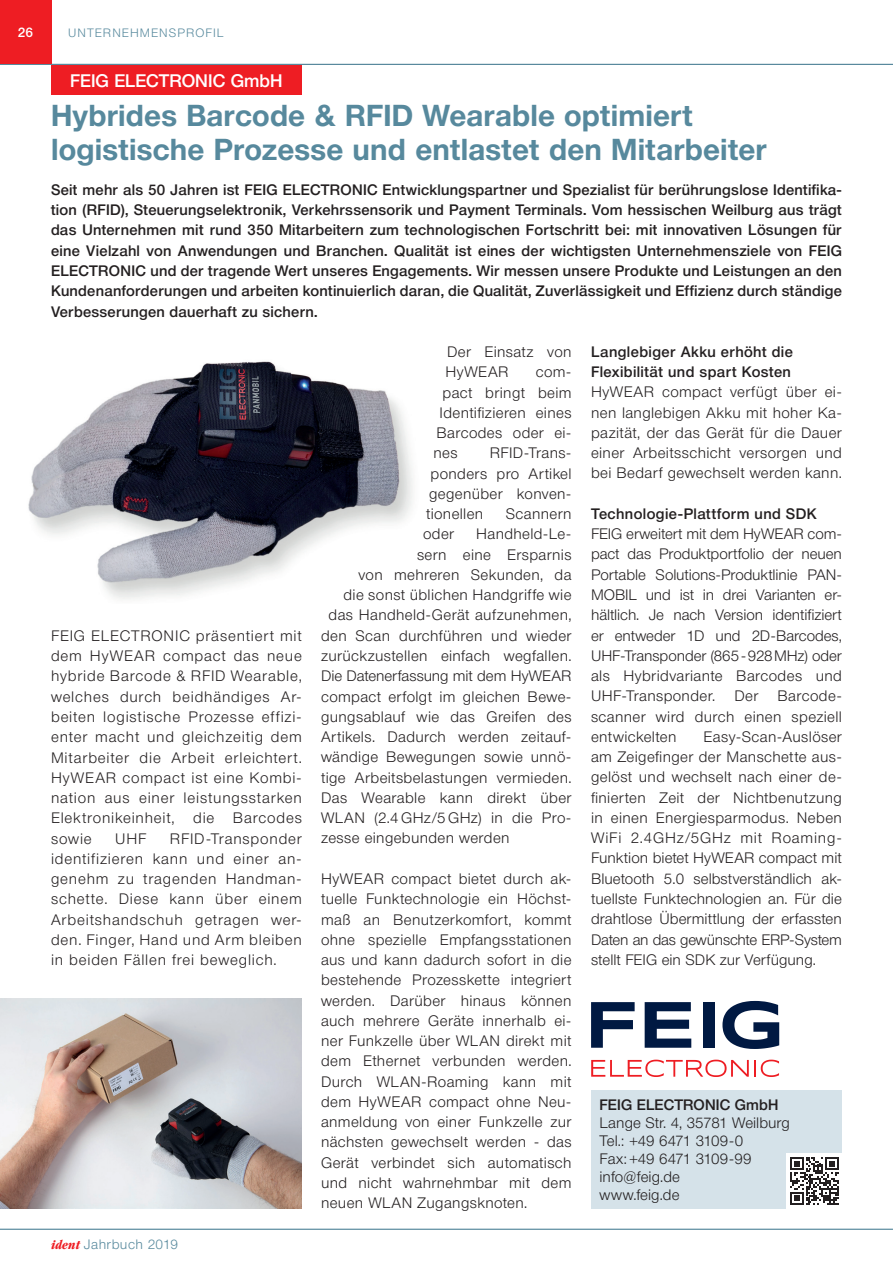
<style>
.page{position:relative;width:893px;height:1263px;background:#fff}
.page>*{position:absolute;margin:0;border:0;box-sizing:border-box;transform-origin:0 0}
.t1{font:700 30px/34.5px "Neue Helvetica BQ";letter-spacing:.005em;color:#57899d}
.t2{font:500 18px "Neue Helvetica BQ";letter-spacing:.005em;color:#fff}
.t3{font:300 15px/20.2px "Neue Helvetica BQ";letter-spacing:.025em;color:#231f20;text-align:justify}
.t4{font:500 15px/20.2px "Neue Helvetica BQ";letter-spacing:.02em;color:#231f20}
.t5{font:300 15px/18px "Neue Helvetica BQ";color:#231f20}
.t6{font:300 15px "Neue Helvetica BQ";letter-spacing:-.005em;color:#231f20}
.t7{font:300 13.5px "Neue Helvetica BQ";letter-spacing:.03em;color:#57899d}
.t8{font:500 13.5px "Neue Helvetica BQ";color:#fff}
.t9{font:300 12px "Neue Helvetica BQ";letter-spacing:.09em;color:#57899d}
.s1{font-family:"Garamond";font-weight:700;font-style:italic;font-stretch:condensed;color:#ee1d23}
</style>
<div class="page">
<hr style="left:0;top:1229px;width:893px;height:1px;background:#57899d">
<hr style="left:0;top:64px;width:893px;height:1px;background:#57899d">
<img style="left:28px;top:361px;width:385px;height:238px">
<div style="left:51px;top:65px;width:251px;height:30px;background:#ee1d23"></div>
<div style="left:591px;top:1090px;width:251px;height:118px;background:#d5e2e9"></div>
<img style="left:0;top:999px;width:302px;height:209px">
<div style="left:787px;top:1153px;width:55px;height:55px;background:#fff"></div>
<svg style="left:790px;top:1157px;width:48px;height:48px"></svg>
<svg style="left:591px;top:1002px;width:44px;height:46px"></svg>
<svg style="left:645px;top:1002px;width:46px;height:46px"></svg>
<div style="left:703px;top:1002px;width:11px;height:46px;background:#001942"></div>
<svg style="left:722px;top:1001px;width:57px;height:48px"></svg>
<svg style="left:591px;top:1060px;width:188px;height:17px"></svg>
<div style="left:0;top:0;width:51px;height:64px;background:#ee1d23"></div>
<p class="t8" style="left:18px;top:24px;width:17px">26</p>
<p class="t9" style="left:68px;top:25px;width:157px">UNTERNEHMENSPROFIL</p>
<p class="t2" style="left:70px;top:69px;width:214px">FEIG ELECTRONIC GmbH</p>
<h1 class="t1" style="left:51px;top:98px;width:717px">Hybrides Barcode &amp; RFID Wearable optimiert logistische Prozesse und entlastet den Mitarbeiter</h1>
<p class="t4" style="left:51px;top:179px;width:792px;text-align:justify">Seit mehr als 50 Jahren ist FEIG ELECTRONIC Entwicklungspartner und Spezialist für berührungslose Identifika&shy;tion (RFID), Steuerungselektronik, Verkehrssensorik und Payment Terminals. Vom hessischen Weilburg aus trägt das Unternehmen mit rund 350 Mitarbeitern zum technologischen Fortschritt bei: mit innovativen Lösungen für eine Vielzahl von Anwendungen und Branchen. Qualität ist eines der wichtigsten Unternehmensziele von FEIG ELECTRONIC und der tragende Wert unseres Engagements. Wir messen unsere Produkte und Leistungen an den Kundenanforderungen und arbeiten kontinuierlich daran, die Qualität, Zuverlässigkeit und Effizienz durch ständige Verbesserungen dauerhaft zu sichern.</p>
<p class="t3" style="left:51px;top:625px;width:252px">FEIG ELECTRONIC präsentiert mit dem HyWEAR compact das neue hybride Barcode &amp; RFID Wearable, welches durch beidhändiges Ar&shy;beiten logistische Prozesse effizi&shy;enter macht und gleichzeitig dem Mitarbeiter die Arbeit erleichtert.<br>HyWEAR compact ist eine Kombi&shy;nation aus einer leistungsstarken Elektronikeinheit, die Barcodes sowie</p>
<p class="t3" style="left:51px;top:828px;width:252px;text-indent:119px">RFID-Transponder identifizieren kann und einer an&shy;genehm zu tragenden Handman&shy;schette. Diese kann über einem Arbeitshandschuh getragen wer&shy;den. Finger, Hand und Arm bleiben in beiden Fällen frei beweglich.</p>
<p class="t3" style="left:115px;top:828px;width:33px">UHF</p>
<p class="t7" style="left:51px;top:1236px;width:129px"><span class="s1">ident</span> Jahrbuch 2019</p>
<p class="t3" style="left:446px;top:342px;width:127px">Der Einsatz von<br>HyWEAR</p>
<p class="t3" style="left:536px;top:362px;width:37px">com-</p>
<p class="t3" style="left:443px;top:382px;width:131px">pact bringt beim</p>
<p class="t3" style="left:440px;top:402px;width:133px">Identifizieren eines</p>
<p class="t3" style="left:437px;top:423px;width:137px">Barcodes oder ei-</p>
<p class="t3" style="left:434px;top:443px;width:26px">nes</p>
<p class="t3" style="left:490px;top:443px;width:83px">RFID-Trans-</p>
<p class="t3" style="left:431px;top:463px;width:143px">ponders pro Artikel</p>
<p class="t3" style="left:429px;top:483px;width:144px">gegenüber konven-</p>
<p class="t3" style="left:426px;top:504px;width:59px">tionellen</p>
<p class="t3" style="left:506px;top:504px;width:67px">Scannern</p>
<p class="t3" style="left:423px;top:524px;width:33px">oder</p>
<p class="t3" style="left:476px;top:524px;width:97px">Handheld-Le-</p>
<p class="t3" style="left:417px;top:544px;width:156px">sern eine Ersparnis</p>
<p class="t3" style="left:359px;top:564px;width:215px">von mehreren Sekunden, da</p>
<p class="t3" style="left:344px;top:585px;width:230px">die sonst üblichen Handgriffe wie</p>
<p class="t3" style="left:329px;top:605px;width:245px">das Handheld-Gerät aufzunehmen,</p>
<p class="t3" style="left:321px;top:625px;width:252px">den Scan durchführen und wieder</p>
<p class="t3" style="left:321px;top:645px;width:252px">zurückzustellen einfach wegfallen.</p>
<p class="t6" style="left:321px;top:667px;width:252px">Die Datenerfassung mit dem HyWEAR</p>
<p class="t3" style="left:321px;top:686px;width:252px">compact erfolgt im gleichen Bewe-</p>
<p class="t3" style="left:321px;top:706px;width:252px">gungsablauf wie das Greifen des</p>
<p class="t3" style="left:321px;top:727px;width:252px">Artikels. Dadurch werden zeitauf-</p>
<p class="t3" style="left:321px;top:747px;width:252px">wändige Bewegungen sowie unnö-</p>
<p class="t3" style="left:321px;top:767px;width:252px">tige Arbeitsbelastungen vermieden.</p>
<p class="t3" style="left:321px;top:787px;width:252px">Das Wearable kann direkt über</p>
<p class="t3" style="left:321px;top:808px;width:252px">WLAN (2.4 GHz/5 GHz) in die Pro-</p>
<p class="t3" style="left:321px;top:828px;width:190px">zesse eingebunden werden</p>
<p class="t3" style="left:321px;top:868px;width:252px">HyWEAR compact bietet durch ak&shy;tuelle Funktechnologie ein Höchst&shy;maß an Benutzerkomfort, kommt ohne spezielle Empfangsstationen aus und kann dadurch sofort in die bestehende Prozesskette integriert werden. Darüber hinaus können auch mehrere Geräte innerhalb ei&shy;ner Funkzelle über WLAN direkt mit dem Ethernet verbunden werden.<br>Durch WLAN-Roaming kann mit dem HyWEAR compact ohne Neu&shy;anmeldung von einer Funkzelle zur nächsten gewechselt werden - das Gerät verbindet sich automatisch und nicht wahrnehmbar mit dem neuen WLAN Zugangsknoten.</p>
<p class="t4" style="left:591px;top:341px;width:203px">Langlebiger Akku erhöht die<br>Flexibilität und spart Kosten</p>
<p class="t3" style="left:591px;top:382px;width:252px">HyWEAR compact verfügt über ei&shy;nen langlebigen Akku mit hoher Ka&shy;pazität, der das Gerät für die Dauer einer Arbeitsschicht versorgen und bei Bedarf gewechselt werden kann.</p>
<p class="t4" style="left:591px;top:503px;width:227px">Technologie-Plattform und SDK</p>
<p class="t3" style="left:591px;top:524px;width:252px">FEIG erweitert mit dem HyWEAR com&shy;pact das Produktportfolio der neuen Portable Solutions-Produktlinie PAN-MOBIL und ist in drei Varianten er&shy;hältlich. Je nach Version identifiziert er entweder 1D und 2D-Barcodes, UHF-Transponder (865-928MHz) oder als Hybridvariante Barcodes und UHF-Transponder.</p>
<p class="t3" style="left:591px;top:686px;width:252px;text-indent:187px">Barcode&shy;scanner wird durch einen speziell entwickelten</p>
<p class="t3" style="left:734px;top:686px;width:25px">Der</p>
<p class="t3" style="left:591px;top:726px;width:252px;text-indent:112px">Easy-Scan-Auslöser am Zeigefinger der Manschette aus&shy;gelöst und wechselt nach einer de&shy;finierten Zeit der Nichtbenutzung in einen Energiesparmodus. Neben WiFi 2.4GHz/5GHz mit Roaming-Funktion bietet HyWEAR compact mit Bluetooth 5.0 selbstverständlich ak&shy;tuellste Funktechnologien an. Für die drahtlose Übermittlung der erfassten Daten an das gewünschte ERP-System stellt FEIG ein SDK zur Verfügung.</p>
<p class="t4" style="left:600px;top:1094px;width:180px">FEIG ELECTRONIC GmbH</p>
<p class="t5" style="left:600px;top:1114px;width:192px">Lange Str. 4, 35781 Weilburg<br>Tel.: +49 6471 3109-0<br>Fax: +49 6471 3109-99 info@feig.de<br>www.feig.de</p>
</div>
